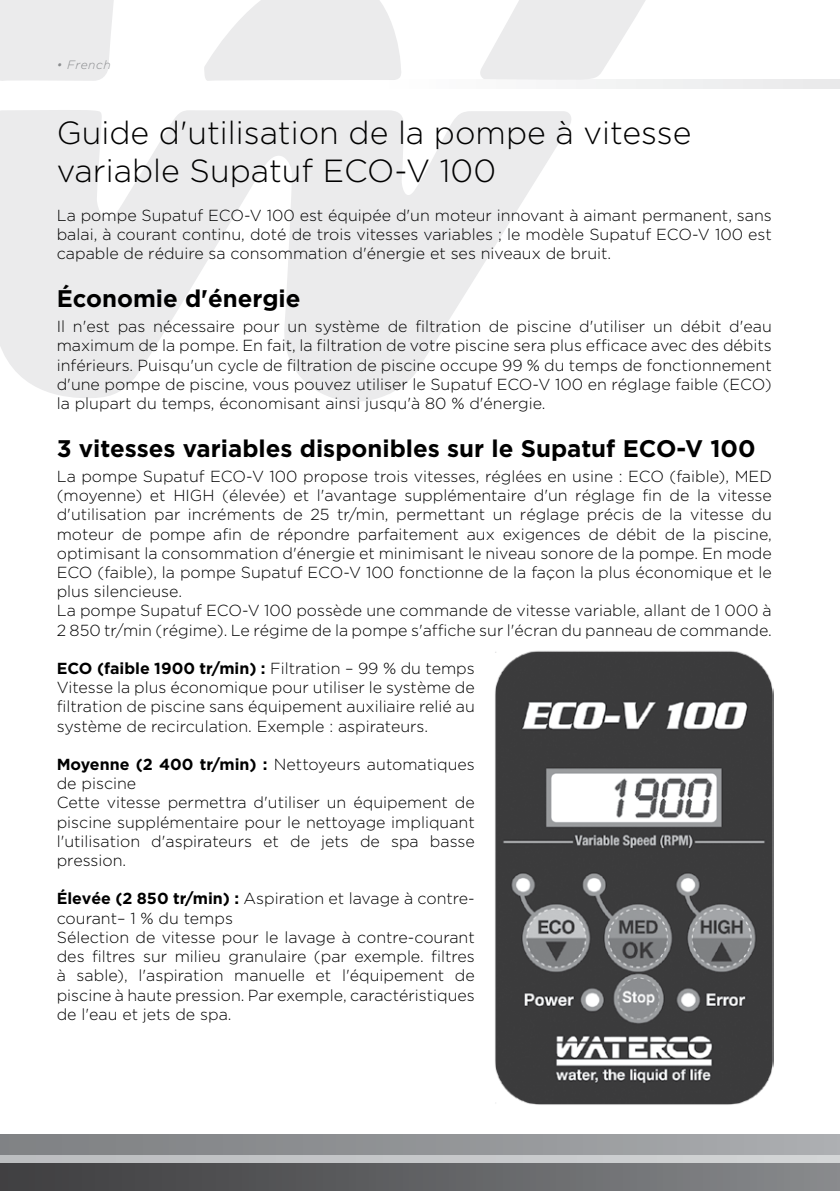
<style>
.page{position:relative;width:840px;height:1191px;background:#fff}
.page>*{position:absolute;margin:0;border:0;box-sizing:border-box;transform-origin:0 0}
.t1{font:300 32px/38.4px "Gotham HTF";color:#000}
.t2{font:700 24px "Gotham HTF";color:#000}
.t3{font:300 16px/19.2px "Gotham HTF";color:#000;text-align:justify}
.t4{font:italic 300 12px "Gotham HTF";letter-spacing:.05em;color:#8a8c8e}
.s1{font-weight:700}
</style>
<div class="page">
<div style="left:0;top:1162px;width:839px;height:29px;background:linear-gradient(to right,#3c3c3e,#87898c)"></div>
<div style="left:0;top:1154px;width:839px;height:8px;background:#c6c8ca"></div>
<div style="left:0;top:1134px;width:839px;height:20px;background:linear-gradient(to right,#7c7e81,#aaacaf)"></div>
<svg style="left:0;top:110px;width:571px;height:292px;fill:#ebebec"></svg>
<svg style="left:0;top:0;width:839px;height:89px"></svg>
<img style="left:495px;top:650px;width:277px;height:455px">
<p class="t4" style="left:57px;top:59px;width:56px">• French</p>
<h1 class="t1" style="left:57px;top:113px;width:635px">Guide d'utilisation de la pompe à vitesse variable Supatuf ECO-V 100</h1>
<p class="t3" style="left:57px;top:205px;width:716px">La pompe Supatuf ECO-V 100 est équipée d'un moteur innovant à aimant permanent, sans balai, à courant continu, doté de trois vitesses variables ; le modèle Supatuf ECO-V 100 est capable de réduire sa consommation d'énergie et ses niveaux de bruit.</p>
<h2 class="t2" style="left:57px;top:285px;width:245px">Économie d'énergie</h2>
<p class="t3" style="left:57px;top:317px;width:716px">Il n'est pas nécessaire pour un système de filtration de piscine d'utiliser un débit d'eau maximum de la pompe. En fait, la filtration de votre piscine sera plus efficace avec des débits inférieurs. Puisqu'un cycle de filtration de piscine occupe 99 % du temps de fonctionnement d'une pompe de piscine, vous pouvez utiliser le Supatuf ECO-V 100 en réglage faible (ECO) la plupart du temps, économisant ainsi jusqu'à 80 % d'énergie.</p>
<h2 class="t2" style="left:57px;top:435px;width:700px">3 vitesses variables disponibles sur le Supatuf ECO-V 100</h2>
<p class="t3" style="left:57px;top:466px;width:716px;text-align:left">La pompe Supatuf ECO-V 100 propose trois vitesses, réglées en usine : ECO (faible), MED (moyenne) et HIGH (élevée) et l'avantage supplémentaire d'un réglage fin de la vitesse d'utilisation par incréments de 25 tr/min, permettant un réglage précis de la vitesse du moteur de pompe afin de répondre parfaitement aux exigences de débit de la piscine, optimisant la consommation d'énergie et minimisant le niveau sonore de la pompe. En mode ECO (faible), la pompe Supatuf ECO-V 100 fonctionne de la façon la plus économique et le plus silencieuse.<br>La pompe Supatuf ECO-V 100 possède une commande de vitesse variable, allant de 1 000 à 2 850 tr/min (régime). Le régime de la pompe s'affiche sur l'écran du panneau de commande.</p>
<p class="t3" style="left:57px;top:658px;width:419px"><span class="s1">ECO (faible 1900 tr/min) :</span> Filtration – 99 % du temps Vitesse la plus économique pour utiliser le système de filtration de piscine sans équipement auxiliaire relié au système de recirculation. Exemple : aspirateurs.</p>
<p class="t3" style="left:57px;top:754px;width:419px;text-align:left"><span class="s1">Moyenne (2 400 tr/min) :</span> Nettoyeurs automatiques de piscine<br>Cette vitesse permettra d'utiliser un équipement de piscine supplémentaire pour le nettoyage impliquant l'utilisation d'aspirateurs et de jets de spa basse pression.</p>
<p class="t3" style="left:57px;top:889px;width:419px;text-align:left"><span class="s1">Élevée (2 850 tr/min) :</span> Aspiration et lavage à contre&shy;courant– 1 % du temps<br>Sélection de vitesse pour le lavage à contre-courant des filtres sur milieu granulaire (par exemple. filtres à sable), l'aspiration manuelle et l'équipement de piscine à haute pression. Par exemple, caractéristiques de l'eau et jets de spa.</p>
</div>
